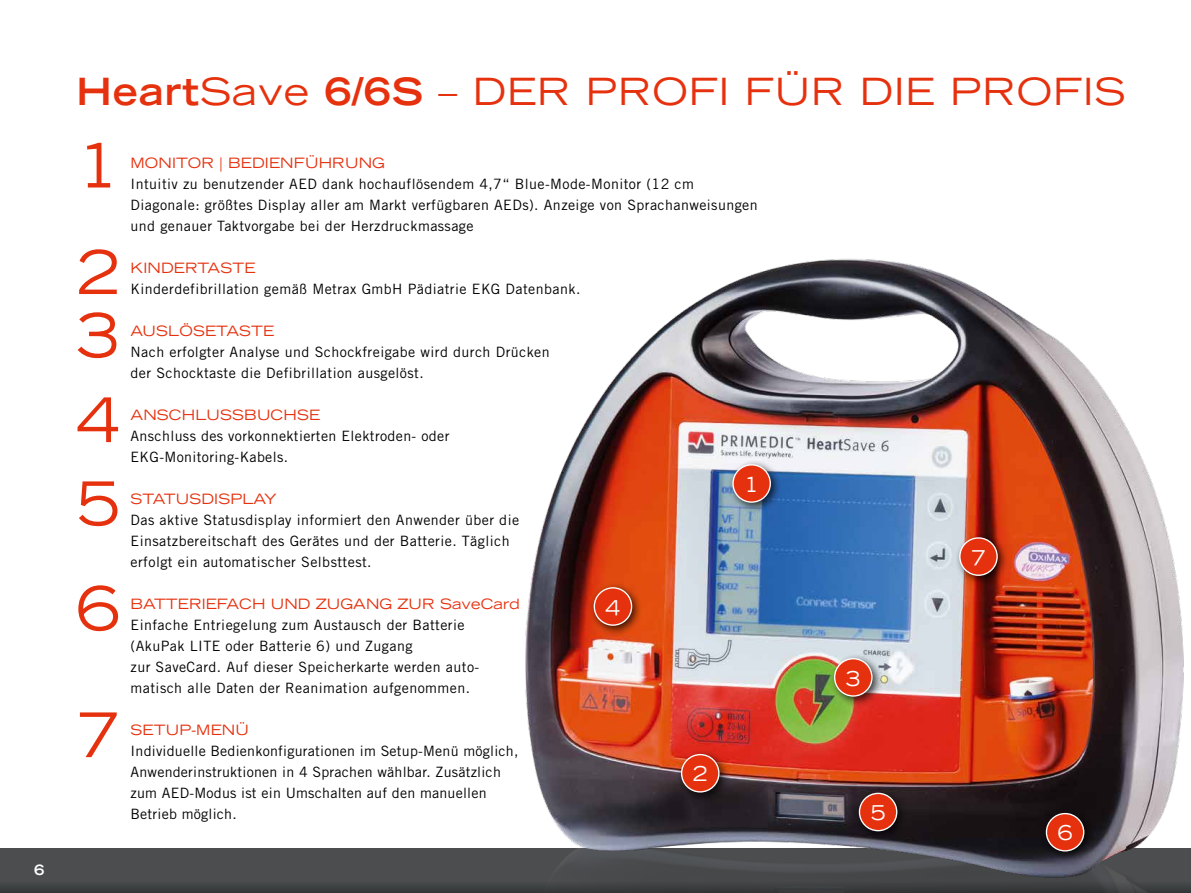
<style>
.page{position:relative;width:1191px;height:893px;background:#fff}
.page>*{position:absolute;margin:0;border:0;box-sizing:border-box;transform-origin:0 0}
.t1{font:expanded 60px "Trade Gothic LH";color:#e6310e}
.t2{font:expanded 37.5px "Trade Gothic LH";letter-spacing:.025em;color:#e6310e}
.t3{font:expanded 20.4px "Trade Gothic LH";color:#fff}
.t4{font:14.25px/21px "Trade Gothic";letter-spacing:.03em;color:#000}
.t5{font:expanded 14.25px "Trade Gothic LH";letter-spacing:.01em;color:#e6310e}
.t6{font:700 expanded 14.25px "Trade Gothic LH";color:#fff}
.s1{font-weight:700}
</style>
<div class="page">
<div style="left:0;top:848px;width:1191px;height:45px;background:linear-gradient(to bottom,#505152,#414444)"></div>
<img style="left:447px;top:258px;width:744px;height:635px">
<div style="left:727px;top:459px;width:54px;height:55px;background:#000;opacity:.75"></div>
<div style="left:733px;top:465px;width:37px;height:37px;background:#e6310e;border-radius:50%"></div>
<div style="left:732px;top:464px;width:39px;height:39px;border:1px solid #fff;border-radius:50%"></div>
<div style="left:829px;top:653px;width:54px;height:55px;background:#000;opacity:.75"></div>
<div style="left:834px;top:659px;width:38px;height:37px;background:#e6310e;border-radius:50%"></div>
<div style="left:834px;top:658px;width:38px;height:39px;border:1px solid #fff;border-radius:50%"></div>
<div style="left:954px;top:532px;width:54px;height:55px;background:#000;opacity:.75"></div>
<div style="left:960px;top:538px;width:37px;height:37px;background:#e6310e;border-radius:50%"></div>
<div style="left:959px;top:537px;width:38px;height:39px;border:1px solid #fff;border-radius:50%"></div>
<div style="left:1041px;top:808px;width:54px;height:54px;background:#000;opacity:.75"></div>
<div style="left:1046px;top:814px;width:37px;height:37px;background:#e6310e;border-radius:50%"></div>
<div style="left:1045px;top:813px;width:39px;height:38px;border:1px solid #fff;border-radius:50%"></div>
<div style="left:589px;top:582px;width:54px;height:55px;background:#000;opacity:.75"></div>
<div style="left:594px;top:588px;width:37px;height:37px;background:#e6310e;border-radius:50%"></div>
<div style="left:593px;top:587px;width:39px;height:39px;border:1px solid #fff;border-radius:50%"></div>
<div style="left:854px;top:788px;width:54px;height:54px;background:#000;opacity:.75"></div>
<div style="left:859px;top:793px;width:37px;height:38px;background:#e6310e;border-radius:50%"></div>
<div style="left:858px;top:793px;width:39px;height:38px;border:1px solid #fff;border-radius:50%"></div>
<div style="left:676px;top:749px;width:54px;height:54px;background:#000;opacity:.75"></div>
<div style="left:681px;top:755px;width:38px;height:37px;background:#e6310e;border-radius:50%"></div>
<div style="left:681px;top:754px;width:38px;height:38px;border:1px solid #fff;border-radius:50%"></div>
<p class="t6" style="left:34px;top:860px;width:12px">6</p>
<h2 class="t2" style="left:77px;top:67px;width:1050px"><span class="s1">Heart</span>Save <span class="s1">6/6S</span> – DER PROFI FÜR DIE PROFIS</h2>
<h1 class="t1" style="left:77px;top:126px;width:45px">1</h1>
<h1 class="t1" style="left:77px;top:233px;width:45px">2</h1>
<p class="t5" style="left:131px;top:154px;width:256px">MONITOR | BEDIENFÜHRUNG</p>
<p class="t4" style="left:131px;top:173px;width:628px">Intuitiv zu benutzender AED dank hochauflösendem 4,7“ Blue-Mode-Monitor (12 cm<br>Diagonale: größtes Display aller am Markt verfügbaren AEDs). Anzeige von Sprachanweisungen und genauer Taktvorgabe bei der Herzdruckmassage</p>
<p class="t5" style="left:131px;top:259px;width:126px">KINDERTASTE</p>
<p class="t4" style="left:131px;top:278px;width:451px">Kinderdefibrillation gemäß Metrax GmbH Pädiatrie EKG Datenbank.</p>
<h1 class="t1" style="left:77px;top:296px;width:45px">3</h1>
<p class="t5" style="left:131px;top:322px;width:145px">AUSLÖSETASTE</p>
<p class="t4" style="left:131px;top:341px;width:421px">Nach erfolgter Analyse und Schockfreigabe wird durch Drücken der Schocktaste die Defibrillation ausgelöst.</p>
<h1 class="t1" style="left:77px;top:380px;width:45px">4</h1>
<h1 class="t1" style="left:77px;top:464px;width:45px">5</h1>
<h1 class="t1" style="left:77px;top:569px;width:45px">6</h1>
<p class="t5" style="left:131px;top:406px;width:191px">ANSCHLUSSBUCHSE</p>
<p class="t4" style="left:131px;top:425px;width:320px">Anschluss des vorkonnektierten Elektroden- oder<br>EKG-Monitoring-Kabels.</p>
<p class="t5" style="left:131px;top:490px;width:148px">STATUSDISPLAY</p>
<p class="t4" style="left:131px;top:509px;width:390px">Das aktive Statusdisplay informiert den Anwender über die<br>Einsatzbereitschaft des Gerätes und der Batterie. Täglich erfolgt ein automatischer Selbsttest.</p>
<p class="t5" style="left:131px;top:595px;width:391px">BATTERIEFACH UND ZUGANG ZUR SaveCard</p>
<p class="t4" style="left:131px;top:614px;width:350px">Einfache Entriegelung zum Austausch der Batterie (AkuPak LITE oder Batterie 6) und Zugang<br>zur SaveCard. Auf dieser Speicherkarte werden auto&shy;matisch alle Daten der Reanimation aufgenommen.</p>
<h1 class="t1" style="left:77px;top:695px;width:45px">7</h1>
<p class="t5" style="left:131px;top:721px;width:120px">SETUP-MENÜ</p>
<p class="t4" style="left:131px;top:740px;width:389px">Individuelle Bedienkonfigurationen im Setup-Menü möglich, Anwenderinstruktionen in 4 Sprachen wählbar. Zusätzlich zum AED-Modus ist ein Umschalten auf den manuellen Betrieb möglich.</p>
<h3 class="t3" style="left:605px;top:594px;width:16px">4</h3>
<h3 class="t3" style="left:744px;top:471px;width:16px">1</h3>
<h3 class="t3" style="left:693px;top:761px;width:16px">2</h3>
<h3 class="t3" style="left:846px;top:665px;width:16px">3</h3>
<h3 class="t3" style="left:870px;top:799px;width:16px">5</h3>
<h3 class="t3" style="left:971px;top:544px;width:16px">7</h3>
<h3 class="t3" style="left:1057px;top:820px;width:16px">6</h3>
</div>
